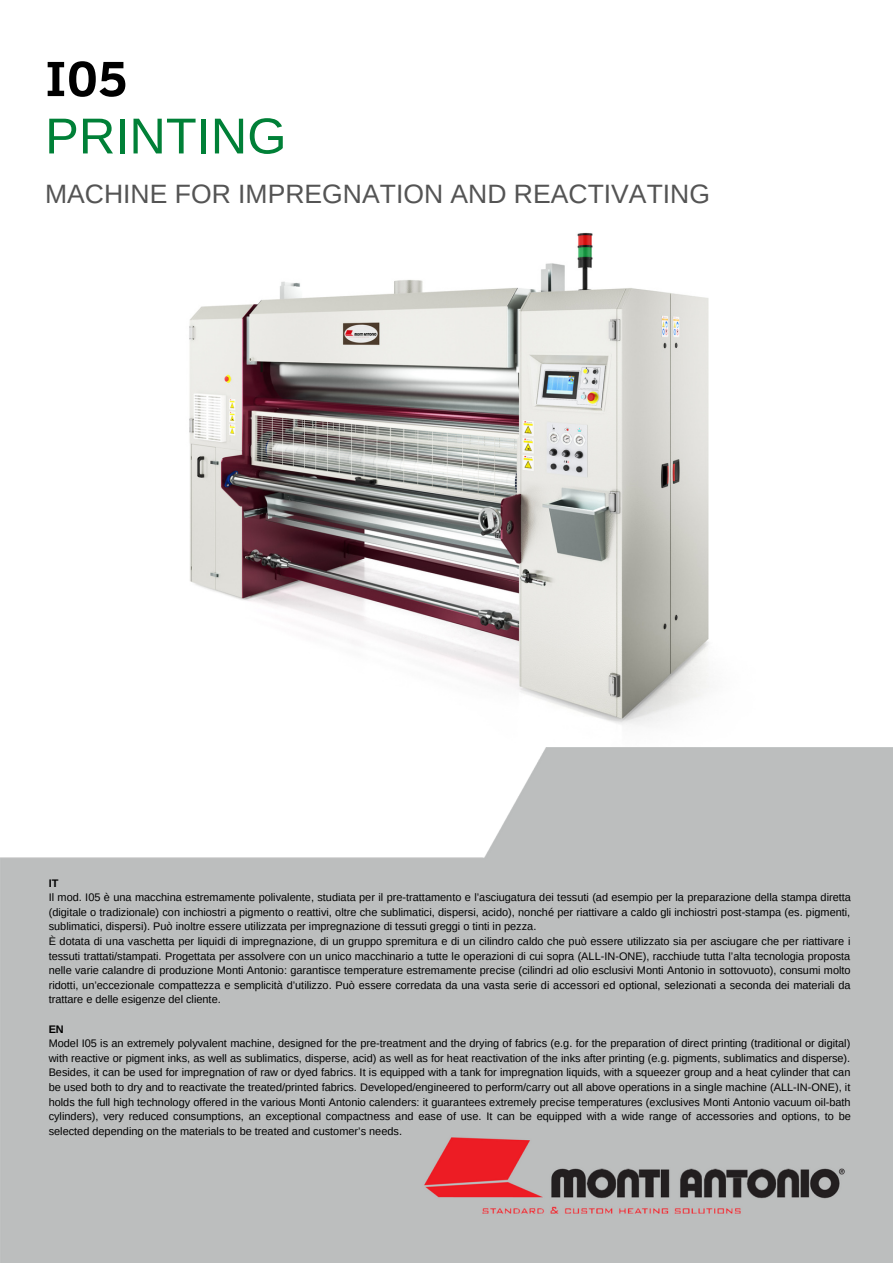
<style>
.page{position:relative;width:893px;height:1264px;background:#fff}
.page>*{position:absolute;margin:0;border:0;box-sizing:border-box;transform-origin:0 0}
.t1{font:50.55px "Arimo";color:#008037}
.t2{font:700 50.55px "Clear Sans";color:#000}
.t3{font:26.55px "Arimo";color:#545454}
.t4{font:10.95px/14.5px "Arimo";color:#000;text-align:justify}
.t5{font:700 10.95px "Arimo";color:#000}
</style>
<div class="page">
<img style="left:189px;top:232px;width:520px;height:494px">
<img style="left:0;top:747px;width:892px;height:515px">
<p class="t2" style="left:45px;top:42px;width:84px">I05</p>
<p class="t1" style="left:45px;top:108px;width:243px">PRINTING</p>
<p class="t3" style="left:45px;top:179px;width:666px">MACHINE FOR IMPREGNATION AND REACTIVATING</p>
<p class="t5" style="left:49px;top:876px;width:11px">IT</p>
<p class="t4" style="left:49px;top:890px;width:803px">Il mod. I05 è una macchina estremamente polivalente, studiata per il pre-trattamento e l’asciugatura dei tessuti (ad esempio per la preparazione della stampa diretta (digitale o tradizionale) con inchiostri a pigmento o reattivi, oltre che sublimatici, dispersi, acido), nonché per riattivare a caldo gli inchiostri post-stampa (es. pigmenti, sublimatici, dispersi). Può inoltre essere utilizzata per impregnazione di tessuti greggi o tinti in pezza.</p>
<p class="t4" style="left:49px;top:933px;width:803px">È dotata di una vaschetta per liquidi di impregnazione, di un gruppo spremitura e di un cilindro caldo che può essere utilizzato sia per asciugare che per riattivare i tessuti trattati/stampati. Progettata per assolvere con un unico macchinario a tutte le operazioni di cui sopra (ALL-IN-ONE), racchiude tutta l’alta tecnologia proposta nelle varie calandre di produzione Monti Antonio: garantisce temperature estremamente precise (cilindri ad olio esclusivi Monti Antonio in sottovuoto), consumi molto ridotti, un’eccezionale compattezza e semplicità d’utilizzo. Può essere corredata da una vasta serie di accessori ed optional, selezionati a seconda dei materiali da trattare e delle esigenze del cliente.</p>
<p class="t5" style="left:49px;top:1022px;width:17px">EN</p>
<p class="t4" style="left:49px;top:1036px;width:803px">Model I05 is an extremely polyvalent machine, designed for the pre-treatment and the drying of fabrics (e.g. for the preparation of direct printing (traditional or digital) with reactive or pigment inks, as well as sublimatics, disperse, acid) as well as for heat reactivation of the inks after printing (e.g. pigments, sublimatics and disperse).<br>Besides, it can be used for impregnation of raw or dyed fabrics. It is equipped with a tank for impregnation liquids, with a squeezer group and a heat cylinder that can be used both to dry and to reactivate the treated/printed fabrics. Developed/engineered to perform/carry out all above operations in a single machine (ALL-IN-ONE), it holds the full high technology offered in the various Monti Antonio calenders: it guarantees extremely precise temperatures (exclusives Monti Antonio vacuum oil-bath cylinders), very reduced consumptions, an exceptional compactness and ease of use. It can be equipped with a wide range of accessories and options, to be selected depending on the materials to be treated and customer’s needs.</p>
</div>
